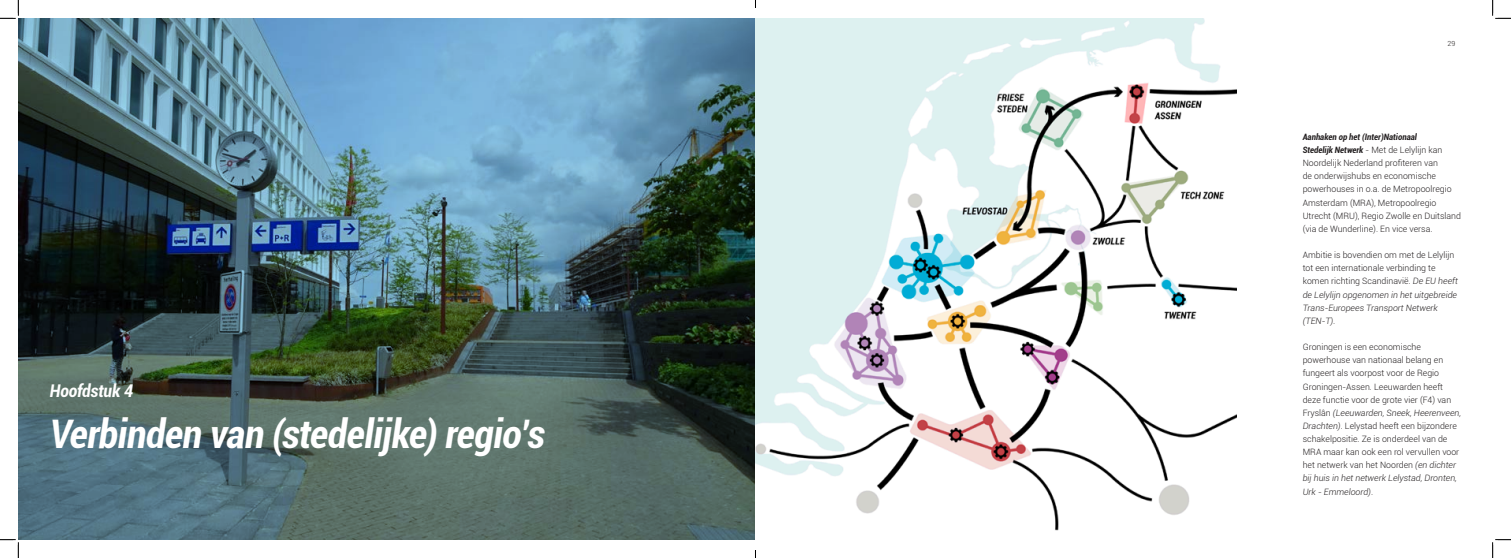
<style>
.page{position:relative;width:1511px;height:558px;background:#fff}
.page>*{position:absolute;margin:0;border:0;box-sizing:border-box;transform-origin:0 0}
.t1{font:italic 700 condensed 39.38px "Roboto";letter-spacing:-.015em;color:#fff}
.t2{font:italic 700 condensed 17.5px "Roboto";letter-spacing:-.01em;color:#fff}
.t3{font:300 8.75px/13.1px "Roboto";color:#231f20}
.t4{font:300 7px "Roboto";color:#231f20}
.s1{font-weight:700;font-style:italic;font-stretch:condensed}
.s2{font-style:italic}
</style>
<div class="page">
<img style="left:755px;top:18px;width:481px;height:513px">
<img style="left:18px;top:18px;width:737px;height:521px">
<svg style="left:0;top:0;width:19px;height:19px"></svg>
<svg style="left:0;top:539px;width:19px;height:19px"></svg>
<svg style="left:1492px;top:0;width:18px;height:19px"></svg>
<svg style="left:1492px;top:539px;width:18px;height:19px"></svg>
<p class="t2" style="left:50px;top:378px;width:85px">Hoofdstuk 4</p>
<p class="t1" style="left:50px;top:406px;width:497px">Verbinden van (stedelijke) regio’s</p>
<p class="t4" style="left:1447px;top:38px;width:9px">29</p>
<p class="t3" style="left:1302px;top:130px;width:160px"><span class="s1">Aanhaken op het (Inter)Nationaal<br>Stedelijk Netwerk</span> - Met de Lelylijn kan Noordelijk Nederland profiteren van<br>de onderwijshubs en economische powerhouses in o.a. de Metropoolregio Amsterdam (MRA), Metropoolregio Utrecht (MRU), Regio Zwolle en Duitsland (via de Wunderline). En vice versa.</p>
<p class="t3" style="left:1302px;top:248px;width:157px">Ambitie is bovendien om met de Lelylijn tot een internationale verbinding te komen richting Scandinavië. <span class="s2">De EU heeft de Lelylijn opgenomen in het uitgebreide Trans-Europees Transport Netwerk (TEN-T).</span></p>
<p class="t3" style="left:1302px;top:340px;width:160px">Groningen is een economische powerhouse van nationaal belang en fungeert als voorpost voor de Regio Groningen-Assen. Leeuwarden heeft deze functie voor de grote vier (F4) van Fryslân <span class="s2">(Leeuwarden, Sneek, Heerenveen, Drachten)</span>. Lelystad heeft een bijzondere schakelpositie. Ze is onderdeel van de MRA maar kan ook een rol vervullen voor het netwerk van het Noorden <span class="s2">(en dichter bij huis in het netwerk Lelystad, Dronten, Urk - Emmeloord)</span>.</p>
</div>
